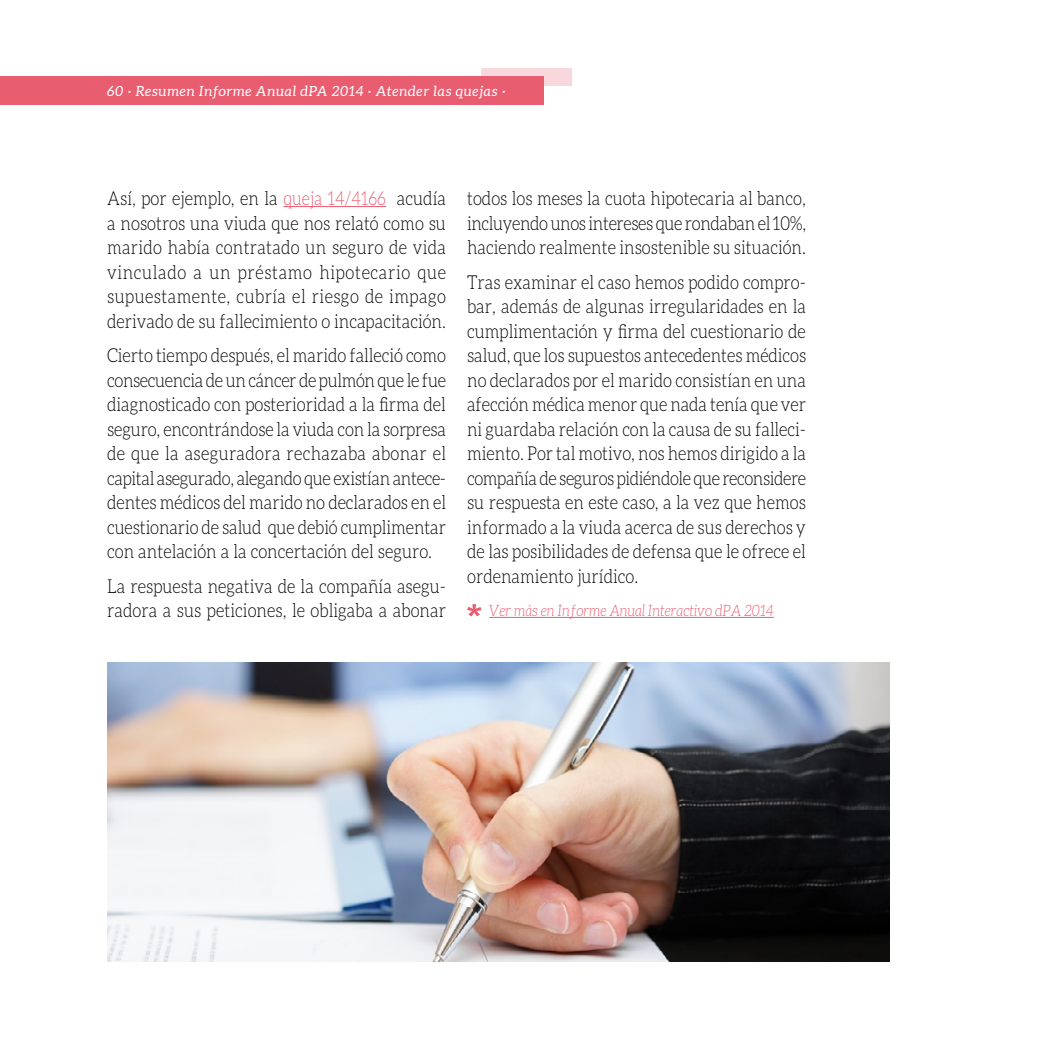
<style>
.page{position:relative;width:1042px;height:1042px;background:#fff}
.page>*{position:absolute;margin:0;border:0;box-sizing:border-box;transform-origin:0 0}
.t1{font:300 19.25px/24.5px "Aleo";color:#000;text-align:justify;scale:.87 1}
.t2{font:italic 300 15.75px "Aleo";color:#e95d71;scale:.87 1}
.t3{font:italic 14px "Aleo";letter-spacing:.05em;color:#fff}
.s1{color:#e95d71}
</style>
<div class="page">
<div style="left:0;top:77px;width:544px;height:28px;background:#e95d71"></div>
<svg style="left:482px;top:68px;width:90px;height:17px;fill:#f9d8dd"></svg>
<hr style="left:283px;top:206px;width:103px;height:1px;background:#e95d71">
<img style="left:107px;top:662px;width:782px;height:300px">
<svg style="left:467px;top:604px;width:14px;height:12px"></svg>
<hr style="left:489px;top:617px;width:285px;height:1px;background:#e95d71">
<p class="t3" style="left:107px;top:83px;width:400px">60 · Resumen Informe Anual dPA 2014 · Atender las quejas ·</p>
<p class="t1" style="left:107px;top:186px;width:391px">Así, por ejemplo, en la <span class="s1">queja 14/4166</span> acudía a nosotros una viuda que nos relató como su marido había contratado un seguro de vida vinculado a un préstamo hipotecario que supuestamente, cubría el riesgo de impago derivado de su fallecimiento o incapacitación.</p>
<p class="t1" style="left:107px;top:343px;width:391px">Cierto tiempo después, el marido falleció como consecuencia de un cáncer de pulmón que le fue diagnosticado con posterioridad a la firma del seguro, encontrándose la viuda con la sorpresa de que la aseguradora rechazaba abonar el capital asegurado, alegando que existían antece&shy;dentes médicos del marido no declarados en el cuestionario de salud que debió cumplimentar con antelación a la concertación del seguro.</p>
<p class="t1" style="left:107px;top:574px;width:391px">La respuesta negativa de la compañía asegu&shy;radora a sus peticiones, le obligaba a abonar</p>
<p class="t1" style="left:467px;top:186px;width:391px">todos los meses la cuota hipotecaria al banco, incluyendo unos intereses que rondaban el 10%, haciendo realmente insostenible su situación.</p>
<p class="t1" style="left:467px;top:270px;width:391px">Tras examinar el caso hemos podido compro&shy;bar, además de algunas irregularidades en la cumplimentación y firma del cuestionario de salud, que los supuestos antecedentes médicos no declarados por el marido consistían en una afección médica menor que nada tenía que ver ni guardaba relación con la causa de su falleci&shy;miento. Por tal motivo, nos hemos dirigido a la compañía de seguros pidiéndole que reconsidere su respuesta en este caso, a la vez que hemos informado a la viuda acerca de sus derechos y de las posibilidades de defensa que le ofrece el ordenamiento jurídico.</p>
<p class="t2" style="left:489px;top:602px;width:328px">Ver más en Informe Anual Interactivo dPA 2014</p>
</div>
